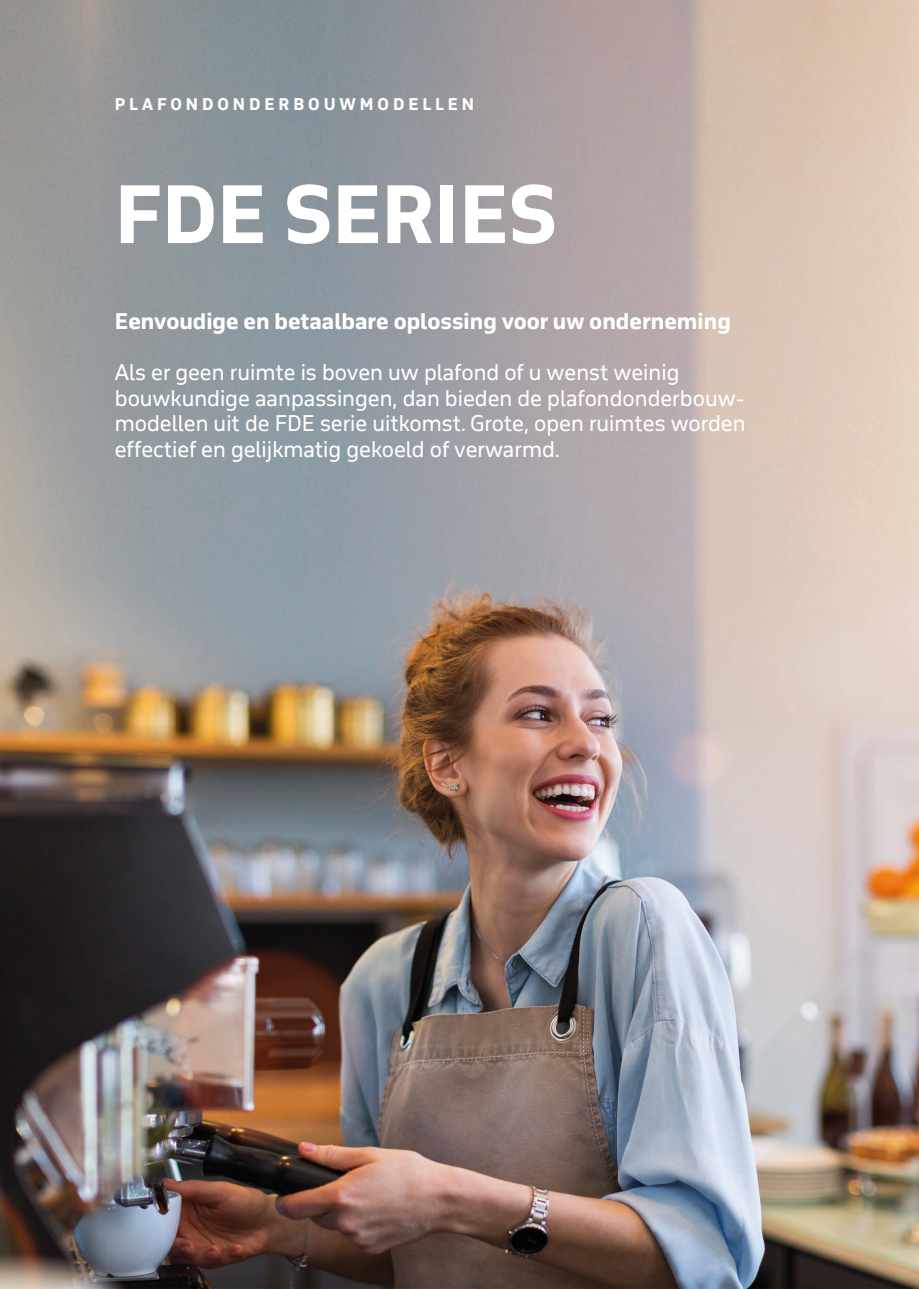
<style>
.page{position:relative;width:919px;height:1289px;background:#fff}
.page>*{position:absolute;margin:0;border:0;box-sizing:border-box;transform-origin:0 0}
.t1{font:76.5px "acdbeab 9 ab 36 ca 37 subsetof November Pro Hea";color:#fff}
.t2{font:21px "b 3 ab 9480 befe 0 cfb subsetof November Pro Reg";color:#fff}
.t3{font:21px "acdbeab 9 ab 36 ca 37 subsetof November Pro Hea";color:#fff}
.t4{font:15.75px "acdbeab 9 ab 36 ca 37 subsetof November Pro Hea";letter-spacing:.25em;color:#fff}
</style>
<div class="page">
<img style="left:0;top:0;width:918px;height:1288px">
<p class="t4" style="left:115px;top:91px;width:361px">PLAFONDONDERBOUWMODELLEN</p>
<p class="t1" style="left:115px;top:151px;width:444px">FDE SERIES</p>
<p class="t3" style="left:115px;top:304px;width:617px">Eenvoudige en betaalbare oplossing voor uw onderneming</p>
<p class="t2" style="left:115px;top:356px;width:566px">Als er geen ruimte is boven uw plafond of u wenst weinig</p>
<p class="t2" style="left:115px;top:381px;width:631px">bouwkundige aanpassingen, dan bieden de plafondonderbouw-</p>
<p class="t2" style="left:115px;top:407px;width:632px">modellen uit de FDE serie uitkomst. Grote, open ruimtes worden</p>
<p class="t2" style="left:115px;top:432px;width:446px">effectief en gelijkmatig gekoeld of verwarmd.</p>
</div>
